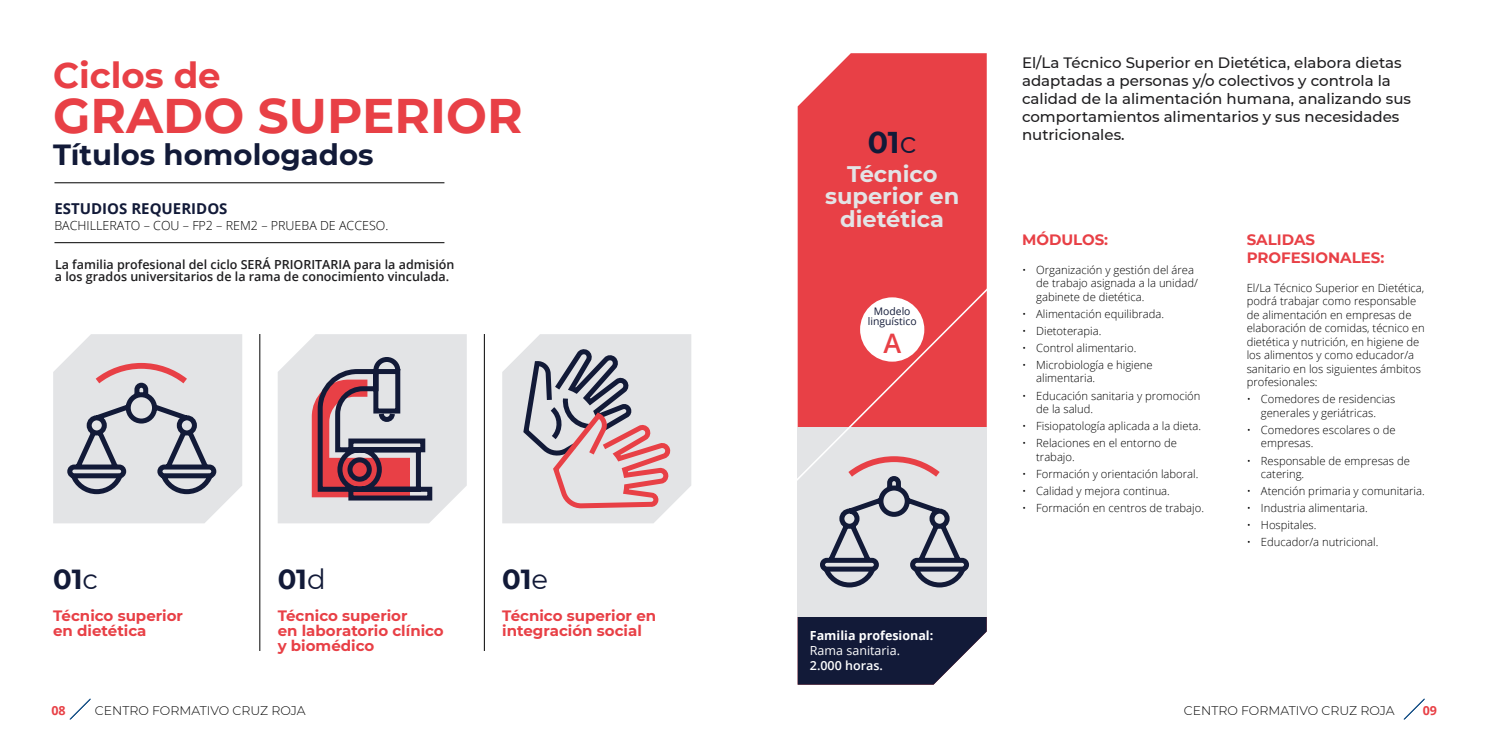
<style>
.page{position:relative;width:1489px;height:745px;background:#fff}
.page>*{position:absolute;margin:0;border:0;box-sizing:border-box;transform-origin:0 0}
.t1{font:700 48.5px "Montserrat";color:#e84046}
.t2{font:700 35.5px "Montserrat";color:#e84046}
.t3{font:700 30px "Montserrat";color:#121a38}
.t4{font:700 29.12px "Montserrat";color:#121a38}
.t5{font:700 27.5px "Montserrat";color:#121a38}
.t6{font:600 26.88px "Open Sans";color:#e84046}
.t7{font:700 22.5px/22.5px "Montserrat";color:#e3e4e6;text-align:center}
.t8{font:500 15px/18px "Montserrat";color:#1f1e20}
.t9{font:700 15px/15px "Montserrat";color:#e84046}
.t10{font:700 15px "Open Sans";color:#121a38}
.t11{font:600 12.5px/12.5px "Open Sans";color:#1f1e20}
.t12{font:300 12.5px "Montserrat";color:#000}
.t13{font:300 12.5px "Open Sans";color:#000}
.t14{font:700 12.5px "Open Sans";color:#fff}
.t15{font:12.5px "Open Sans";color:#fff}
.t16{font:600 12.5px "Open Sans";color:#fff}
.t17{font:700 12.5px "Open Sans";color:#e84046}
.t18{font:300 11.25px/13.5px "Open Sans";color:#000}
.t19{font:10.38px/10.4px "Open Sans";color:#121a38;text-align:center}
.s1{font-weight:400}
</style>
<div class="page">
<svg style="left:70px;top:698px;width:21px;height:21px"></svg>
<svg style="left:1403px;top:698px;width:21px;height:21px"></svg>
<div style="left:797px;top:53px;width:189px;height:234px;background:#e84046"></div>
<hr style="left:54px;top:182px;width:390px;height:1px;background:#000">
<hr style="left:54px;top:242px;width:390px;height:1px;background:#000">
<hr style="left:484px;top:334px;width:1px;height:316px;background:#000">
<hr style="left:259px;top:334px;width:1px;height:316px;background:#000">
<svg style="left:53px;top:334px;width:189px;height:189px;background:#ceced2"></svg>
<svg style="left:797px;top:287px;width:190px;height:397px;background:#b9858e"></svg>
<svg style="left:278px;top:334px;width:189px;height:189px;background:#c7b7bd"></svg>
<svg style="left:502px;top:334px;width:189px;height:189px;background:#d3c7cc"></svg>
<div style="left:860px;top:297px;width:64px;height:64px;background:#fff;border-radius:50%"></div>
<h2 class="t2" style="left:53px;top:49px;width:169px">Ciclos de</h2>
<h1 class="t1" style="left:53px;top:81px;width:471px">GRADO SUPERIOR</h1>
<h3 class="t4" style="left:53px;top:134px;width:322px">Títulos homologados</h3>
<h3 class="t10" style="left:54px;top:197px;width:175px">ESTUDIOS REQUERIDOS</h3>
<p class="t13" style="left:54px;top:216px;width:335px">BACHILLERATO – COU – FP2 – REM2 – PRUEBA DE ACCESO.</p>
<p class="t11" style="left:55px;top:257px;width:401px">La familia profesional del ciclo SERÁ PRIORITARIA para la admisión a los grados universitarios de la rama de conocimiento vinculada.</p>
<h3 class="t5" style="left:53px;top:559px;width:46px">01<span class="s1">c</span></h3>
<h3 class="t9" style="left:53px;top:607px;width:131px">Técnico superior en dietética</h3>
<h3 class="t5" style="left:278px;top:559px;width:49px">01<span class="s1">d</span></h3>
<h3 class="t9" style="left:278px;top:607px;width:168px">Técnico superior<br>en laboratorio clínico y biomédico</h3>
<h3 class="t5" style="left:502px;top:559px;width:47px">01<span class="s1">e</span></h3>
<h3 class="t9" style="left:502px;top:607px;width:155px">Técnico superior en integración social</h3>
<h3 class="t3" style="left:867px;top:121px;width:50px">01<span class="s1">c</span></h3>
<h3 class="t7" style="left:825px;top:161px;width:136px">Técnico superior en dietética</h3>
<p class="t19" style="left:867px;top:305px;width:50px">Modelo linguístico</p>
<h3 class="t6" style="left:883px;top:325px;width:19px">A</h3>
<p class="t14" style="left:809px;top:625px;width:125px">Familia profesional:</p>
<p class="t15" style="left:809px;top:641px;width:92px">Rama sanitaria.</p>
<p class="t16" style="left:809px;top:656px;width:74px">2.000 horas.</p>
<h3 class="t8" style="left:1021px;top:53px;width:390px">El/La Técnico Superior en Dietética, elabora dietas adaptadas a personas y/o colectivos y controla la calidad de la alimentación humana, analizando sus comportamientos alimentarios y sus necesidades nutricionales.</h3>
<h3 class="t9" style="left:1021px;top:231px;width:88px">MÓDULOS:</h3>
<p class="t18" style="left:1036px;top:262px;width:163px;text-indent:-14px">• Organización y gestión del área de trabajo asignada a la unidad/ gabinete de dietética.</p>
<p class="t18" style="left:1021px;top:306px;width:144px">• Alimentación equilibrada.</p>
<p class="t18" style="left:1021px;top:323px;width:81px">• Dietoterapia.</p>
<p class="t18" style="left:1021px;top:340px;width:116px">• Control alimentario.</p>
<p class="t18" style="left:1036px;top:357px;width:118px;text-indent:-14px">• Microbiología e higiene alimentaria.</p>
<p class="t18" style="left:1036px;top:388px;width:166px;text-indent:-14px">• Educación sanitaria y promoción de la salud.</p>
<p class="t18" style="left:1021px;top:418px;width:180px">• Fisiopatología aplicada a la dieta.</p>
<p class="t18" style="left:1036px;top:436px;width:142px;text-indent:-14px">• Relaciones en el entorno de trabajo.</p>
<p class="t18" style="left:1021px;top:466px;width:178px">• Formación y orientación laboral.</p>
<p class="t18" style="left:1021px;top:483px;width:149px">• Calidad y mejora continua.</p>
<p class="t18" style="left:1021px;top:500px;width:183px">• Formación en centros de trabajo.</p>
<h3 class="t9" style="left:1246px;top:230px;width:139px;line-height:18px">SALIDAS<br>PROFESIONALES:</h3>
<p class="t18" style="left:1246px;top:280px;width:179px">El/La Técnico Superior en Dietética, podrá trabajar como responsable de alimentación en empresas de elaboración de comidas, técnico en dietética y nutrición, en higiene de los alimentos y como educador/a sanitario en los siguientes ámbitos profesionales:</p>
<p class="t18" style="left:1246px;top:392px;width:150px;text-align:center">• Comedores de residencias generales y geriátricas.</p>
<p class="t18" style="left:1260px;top:422px;width:136px;text-indent:-14px">• Comedores escolares o de empresas.</p>
<p class="t18" style="left:1260px;top:453px;width:150px;text-indent:-14px">• Responsable de empresas de catering.</p>
<p class="t18" style="left:1246px;top:483px;width:179px">• Atención primaria y comunitaria.</p>
<p class="t18" style="left:1246px;top:500px;width:122px">• Industria alimentaria.</p>
<p class="t18" style="left:1246px;top:517px;width:71px">• Hospitales.</p>
<p class="t18" style="left:1246px;top:535px;width:133px">• Educador/a nutricional.</p>
<p class="t17" style="left:51px;top:701px;width:16px">08</p>
<p class="t12" style="left:95px;top:701px;width:212px">CENTRO FORMATIVO CRUZ ROJA</p>
<p class="t12" style="left:1183px;top:701px;width:212px">CENTRO FORMATIVO CRUZ ROJA</p>
<p class="t17" style="left:1422px;top:701px;width:16px">09</p>
</div>
